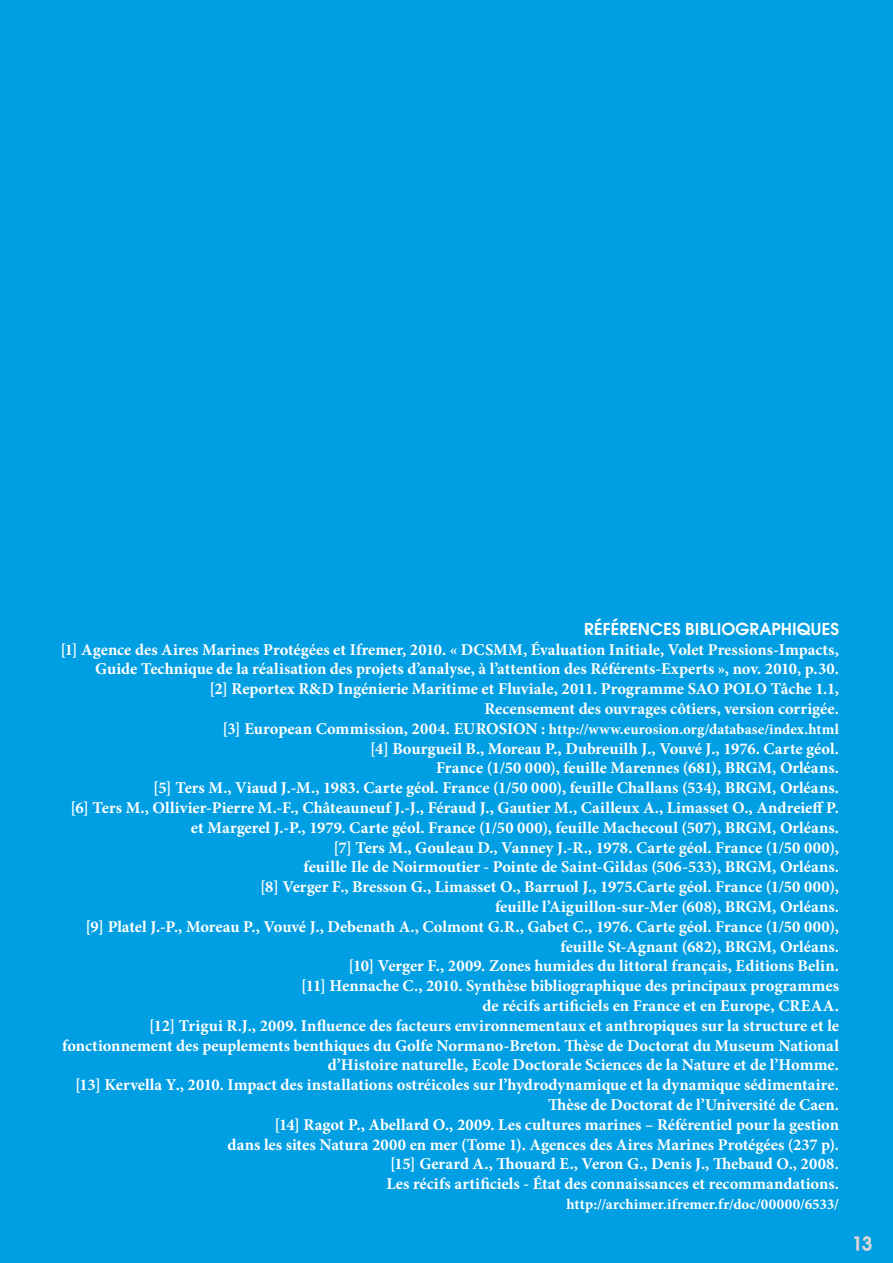
<style>
.page{position:relative;width:893px;height:1263px;background:#009fe3}
.page>*{position:absolute;margin:0;border:0;box-sizing:border-box;transform-origin:0 0}
.t1{font:500 18px "Avant Garde LT";color:#dadada}
.t2{font:700 16.5px/19.8px "Minion Pro";color:#fff;text-align:right}
.t3{font:600 16.5px "Avant Garde LT";letter-spacing:.005em;color:#fff}
.t4{font:700 15px "Minion Pro";letter-spacing:.005em;color:#fff}
.s1{font-size:16.5px}
</style>
<div class="page">
<svg style="left:854px;top:1236px;width:18px;height:15px"></svg>
<p class="t3" style="left:584px;top:618px;width:256px">RÉFÉRENCES BIBLIOGRAPHIQUES</p>
<p class="t2" style="left:60px;top:639px;width:780px">[1] Agence des Aires Marines Protégées et Ifremer, 2010. « DCSMM, Évaluation Initiale, Volet Pressions-Impacts, Guide Technique de la réalisation des projets d’analyse, à l’attention des Référents-Experts », nov. 2010, p.30.<br>[2] Reportex R&amp;D Ingénierie Maritime et Fluviale, 2011. Programme SAO POLO Tâche 1.1,<br>Recensement des ouvrages côtiers, version corrigée.</p>
<p class="t4" style="left:222px;top:718px;width:618px"><span class="s1">[3] European Commission, 2004. EUROSION :</span> http://www.eurosion.org/database/index.html</p>
<p class="t2" style="left:62px;top:738px;width:778px">[4] Bourgueil B., Moreau P., Dubreuilh J., Vouvé J., 1976. Carte géol.<br>France (1/50 000), feuille Marennes (681), BRGM, Orléans.<br>[5] Ters M., Viaud J.-M., 1983. Carte géol. France (1/50 000), feuille Challans (534), BRGM, Orléans.<br>[6] Ters M., Ollivier-Pierre M.-F., Châteauneuf J.-J., Féraud J., Gautier M., Cailleux A., Limasset O., Andreieff P. et Margerel J.-P., 1979. Carte géol. France (1/50 000), feuille Machecoul (507), BRGM, Orléans.<br>[7] Ters M., Gouleau D., Vanney J.-R., 1978. Carte géol. France (1/50 000),<br>feuille Ile de Noirmoutier - Pointe de Saint-Gildas (506-533), BRGM, Orléans.<br>[8] Verger F., Bresson G., Limasset O., Barruol J., 1975.Carte géol. France (1/50 000),<br>feuille l’Aiguillon-sur-Mer (608), BRGM, Orléans.<br>[9] Platel J.-P., Moreau P., Vouvé J., Debenath A., Colmont G.R., Gabet C., 1976. Carte géol. France (1/50 000), feuille St-Agnant (682), BRGM, Orléans.<br>[10] Verger F., 2009. Zones humides du littoral français, Editions Belin.<br>[11] Hennache C., 2010. Synthèse bibliographique des principaux programmes<br>de récifs artificiels en France et en Europe, CREAA.<br>[12] Trigui R.J., 2009. Influence des facteurs environnementaux et anthropiques sur la structure et le fonctionnement des peuplements benthiques du Golfe Normano-Breton. Thèse de Doctorat du Museum National d’Histoire naturelle, Ecole Doctorale Sciences de la Nature et de l’Homme.<br>[13] Kervella Y., 2010. Impact des installations ostréicoles sur l’hydrodynamique et la dynamique sédimentaire.<br>Thèse de Doctorat de l’Université de Caen.<br>[14] Ragot P., Abellard O., 2009. Les cultures marines – Référentiel pour la gestion<br>dans les sites Natura 2000 en mer (Tome 1). Agences des Aires Marines Protégées (237 p).<br>[15] Gerard A., Thouard E., Veron G., Denis J., Thebaud O., 2008.<br>Les récifs artificiels - État des connaissances et recommandations.</p>
<p class="t4" style="left:567px;top:1193px;width:274px">http://archimer.ifremer.fr/doc/00000/6533/</p>
<p class="t1" style="left:852px;top:1232px;width:21px">13</p>
</div>
